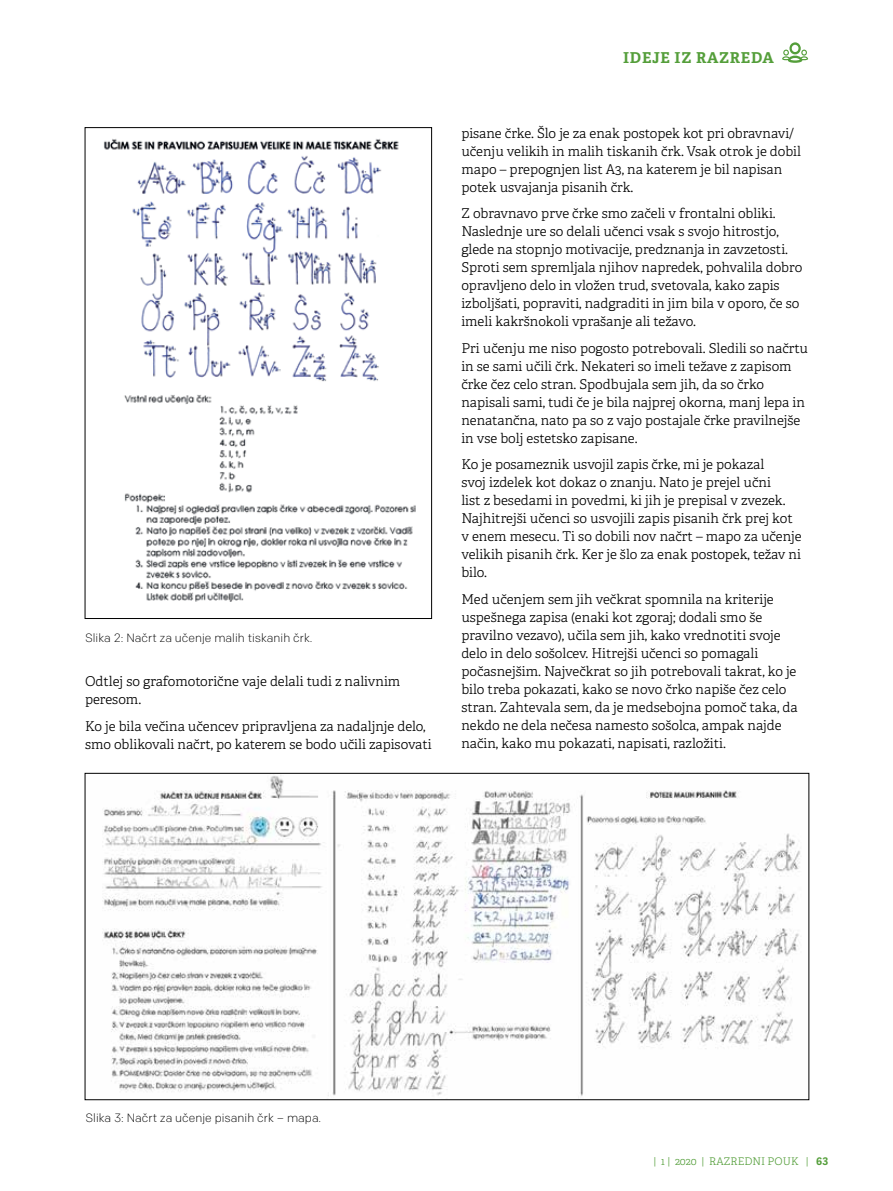
<style>
.page{position:relative;width:893px;height:1191px;background:#fff}
.page>*{position:absolute;margin:0;border:0;box-sizing:border-box;transform-origin:0 0}
.t1{font:700 15px "Adelle";color:#549e3a}
.t2{font:300 13.5px/18px "Adelle";color:#000}
.t3{font:300 12px "Chrono";color:#000}
.t4{font:300 10.5px "Adelle";color:#549e3a}
.s1{font-family:"Adelle Sans";font-weight:700}
</style>
<div class="page">
<svg style="left:782px;top:42px;width:26px;height:21px"></svg>
<img style="left:104px;top:139px;width:312px;height:463px">
<img style="left:102px;top:775px;width:698px;height:321px">
<p class="t3" style="left:85px;top:630px;width:229px">Slika 2: Načrt za učenje malih tiskanih črk.</p>
<p class="t2" style="left:85px;top:672px;width:317px">Odtlej so grafomotorične vaje delali tudi z nalivnim peresom.</p>
<p class="t2" style="left:85px;top:717px;width:348px">Ko je bila večina učencev pripravljena za nadaljnje delo, smo oblikovali načrt, po katerem se bodo učili zapisovati</p>
<p class="t1" style="left:623px;top:48px;width:11px">IDEJE</p>
<p class="t1" style="left:675px;top:48px;width:34px">IZ RAZREDA</p>
<p class="t2" style="left:461px;top:124px;width:341px">pisane črke. Šlo je za enak postopek kot pri obravnavi/ učenju velikih in malih tiskanih črk. Vsak otrok je dobil mapo – prepognjen list A3, na katerem je bil napisan potek usvajanja pisanih črk.</p>
<p class="t2" style="left:461px;top:205px;width:342px">Z obravnavo prve črke smo začeli v frontalni obliki.<br>Naslednje ure so delali učenci vsak s svojo hitrostjo, glede na stopnjo motivacije, predznanja in zavzetosti.<br>Sproti sem spremljala njihov napredek, pohvalila dobro opravljeno delo in vložen trud, svetovala, kako zapis izboljšati, popraviti, nadgraditi in jim bila v oporo, če so imeli kakršnokoli vprašanje ali težavo.</p>
<p class="t2" style="left:461px;top:339px;width:348px">Pri učenju me niso pogosto potrebovali. Sledili so načrtu in se sami učili črk. Nekateri so imeli težave z zapisom črke čez celo stran. Spodbujala sem jih, da so črko napisali sami, tudi če je bila najprej okorna, manj lepa in nenatančna, nato pa so z vajo postajale črke pravilnejše in vse bolj estetsko zapisane.</p>
<p class="t2" style="left:461px;top:456px;width:342px">Ko je posameznik usvojil zapis črke, mi je pokazal<br>svoj izdelek kot dokaz o znanju. Nato je prejel učni<br>list z besedami in povedmi, ki jih je prepisal v zvezek.<br>Najhitrejši učenci so usvojili zapis pisanih črk prej kot v enem mesecu. Ti so dobili nov načrt – mapo za učenje velikih pisanih črk. Ker je šlo za enak postopek, težav ni bilo.</p>
<p class="t2" style="left:461px;top:590px;width:338px">Med učenjem sem jih večkrat spomnila na kriterije uspešnega zapisa (enaki kot zgoraj; dodali smo še pravilno vezavo), učila sem jih, kako vrednotiti svoje delo in delo sošolcev. Hitrejši učenci so pomagali počasnejšim. Največkrat so jih potrebovali takrat, ko je bilo treba pokazati, kako se novo črko napiše čez celo stran. Zahtevala sem, da je medsebojna pomoč taka, da nekdo ne dela nečesa namesto sošolca, ampak najde način, kako mu pokazati, napisati, razložiti.</p>
<p class="t3" style="left:85px;top:1110px;width:237px">Slika 3: Načrt za učenje pisanih črk – mapa.</p>
<p class="t4" style="left:653px;top:1154px;width:176px">| 1 | 2020 | RAZREDNI POUK | <span class="s1">63</span></p>
</div>
